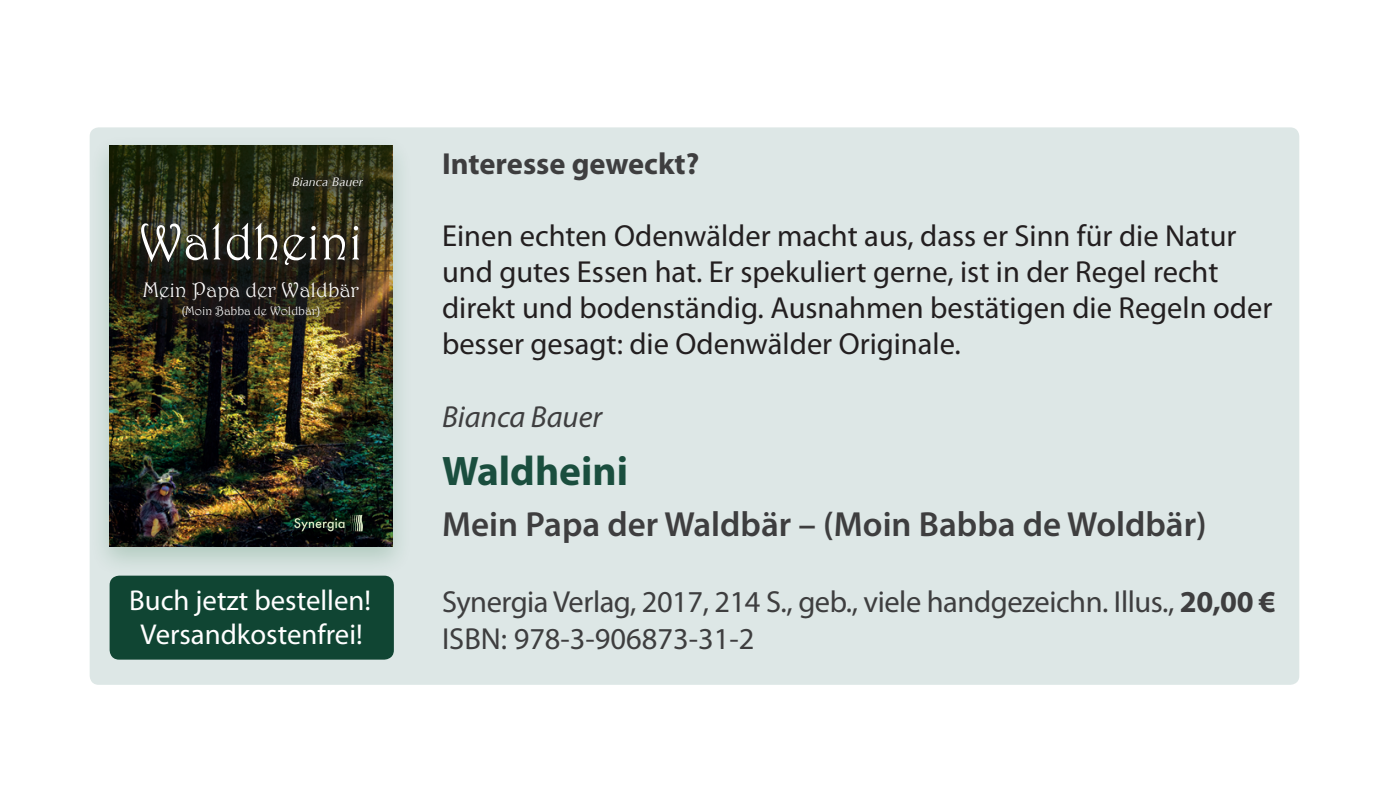
<style>
.page{position:relative;width:1389px;height:794px;background:#fff}
.page>*{position:absolute;margin:0;border:0;box-sizing:border-box;transform-origin:0 0}
.t1{font:51.45px "Harrington";color:#fff}
.t2{font:700 41.3px "Myriad Pro";color:#1a4e3e}
.t3{font:600 35px "Myriad Pro";color:#3e3e3f}
.t4{font:30.45px/36.1px "Myriad Pro";color:#231f20}
.t5{font:30.45px/36.8px "Myriad Pro";letter-spacing:-.015em;color:#3e3e3f}
.t6{font:700 30.45px "Myriad Pro";color:#3e3e3f}
.t7{font:italic 30.45px "Myriad Pro";color:#3e3e3f}
.t8{font:28.7px/34.6px "Myriad Pro";color:#fff;text-align:center}
.t9{font:21px "Harrington";color:#fff}
.t10{font:12.6px "Harrington";color:#fff}
.t11{font:italic 12.6px "Optima";color:#fff}
.s1{font-weight:700}
</style>
<div class="page">
<div style="left:90px;top:127px;width:1209px;height:558px;background:#dde7e6;border-radius:9px"></div>
<div style="left:89px;top:134px;width:325px;height:444px;background:#005721;opacity:.2"></div>
<img style="left:110px;top:341px;width:282px;height:206px">
<img style="left:110px;top:145px;width:282px;height:196px">
<div style="left:132px;top:270px;width:239px;height:44px;background:#231f20;opacity:.75"></div>
<div style="left:175px;top:299px;width:158px;height:30px;background:#231f20;opacity:.83"></div>
<div style="left:171px;top:294px;width:160px;height:34px;background:#231f20;opacity:.75"></div>
<div style="left:129px;top:211px;width:242px;height:66px;background:#231f20;opacity:.75"></div>
<svg style="left:294px;top:515px;width:69px;height:16px"></svg>
<div style="left:285px;top:170px;width:86px;height:24px;background:#231f20;opacity:.93"></div>
<div style="left:110px;top:575px;width:284px;height:84px;background:#104533;border-radius:10px"></div>
<p class="t11" style="left:292px;top:175px;width:72px">Bianca Bauer</p>
<h1 class="t1" style="left:138px;top:211px;width:226px">Waldheini</h1>
<p class="t9" style="left:143px;top:277px;width:218px">Mein Papa der Waldbär</p>
<p class="t10" style="left:182px;top:303px;width:140px">(Moin Babba de Woldbär)</p>
<p class="t8" style="left:129px;top:582px;width:243px">Buch jetzt bestellen!<br>Versandkostenfrei!</p>
<p class="t6" style="left:442px;top:144px;width:259px">Interesse geweckt?</p>
<p class="t4" style="left:442px;top:217px;width:832px">Einen echten Odenwälder macht aus, dass er Sinn für die Natur und gutes Essen hat. Er spekuliert gerne, ist in der Regel recht direkt und bodenständig. Ausnahmen bestätigen die Regeln oder besser gesagt: die Odenwälder Originale.</p>
<p class="t7" style="left:442px;top:400px;width:162px">Bianca Bauer</p>
<h2 class="t2" style="left:442px;top:444px;width:188px">Waldheini</h2>
<p class="t3" style="left:442px;top:502px;width:766px">Mein Papa der Waldbär – (Moin Babba de Woldbär)</p>
<p class="t5" style="left:442px;top:583px;width:835px">Synergia Verlag, 2017, 214 S., geb., viele handgezeichn. Illus., <span class="s1">20,00 €<br></span>ISBN: 978-3-906873-31-2</p>
</div>
